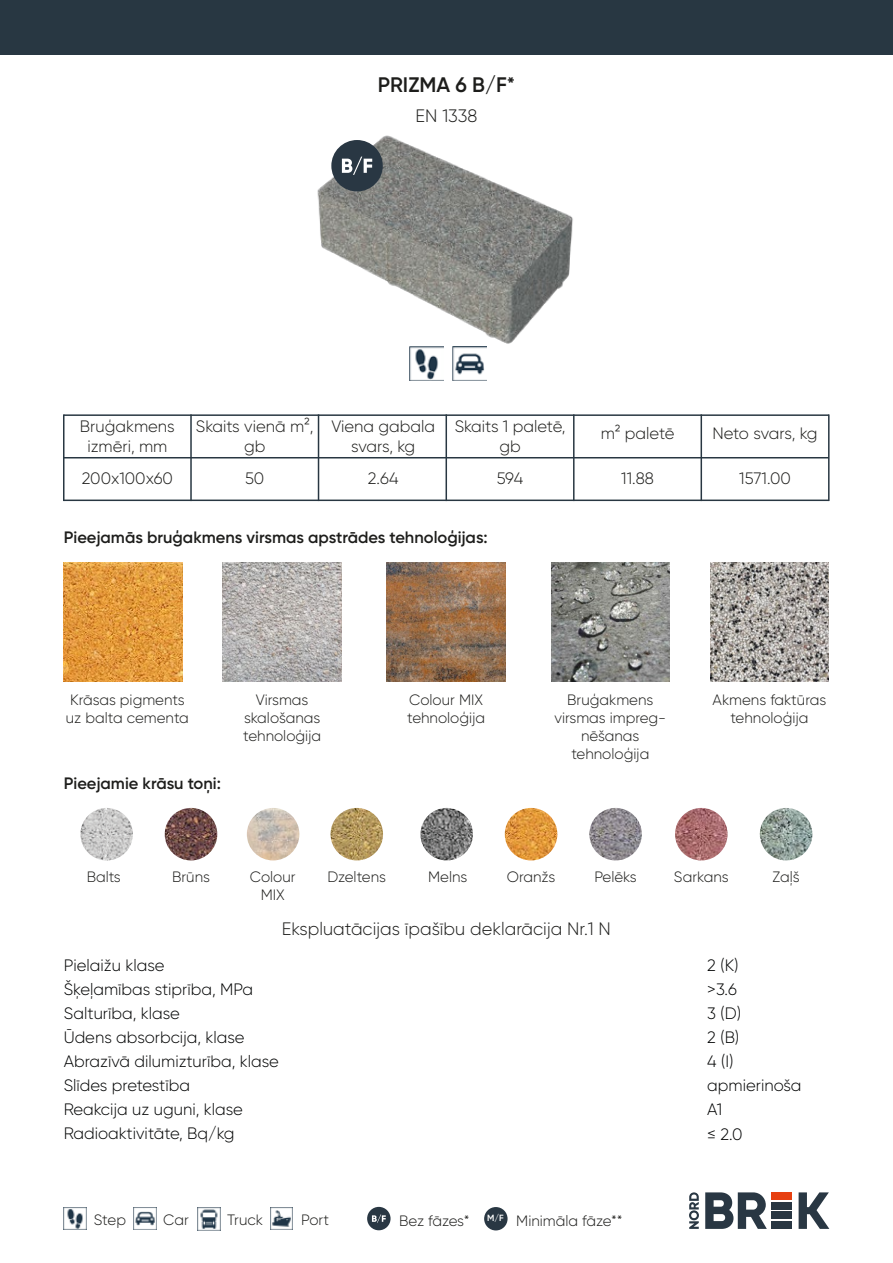
<style>
.page{position:relative;width:893px;height:1263px;background:#fff}
.page>*{position:absolute;margin:0;border:0;box-sizing:border-box;transform-origin:0 0}
.t1{font:600 21px "Gilroy";color:#1d1d1b}
.t2{font:300 18px "Gilroy";color:#1d1d1b}
.t3{font:300 16.5px/24px "Gilroy";color:#010202}
.t4{font:300 16.5px/19.8px "Gilroy";color:#1d1d1b;text-align:center}
.t5{font:600 16.5px "Gilroy";color:#1d1d1b}
.t6{font:300 16.5px "Gilroy";letter-spacing:-.02em;color:#1d1d1b}
.t7{font:300 15px/18px "Gilroy";color:#1d1d1b;text-align:center}
.t8{font:300 15px "Gilroy";letter-spacing:-.025em;color:#1d1d1b}
.t9{font:600 9px "Gilroy";color:#fff}
</style>
<div class="page">
<div style="left:367px;top:1207px;width:24px;height:23px;background:#293743;border-radius:50%"></div>
<svg style="left:372px;top:1214px;width:14px;height:9px"></svg>
<div style="left:484px;top:1207px;width:24px;height:23px;background:#293743;border-radius:50%"></div>
<img style="left:64px;top:1207px;width:22px;height:22px">
<img style="left:134px;top:1207px;width:23px;height:23px">
<img style="left:271px;top:1208px;width:22px;height:21px">
<img style="left:198px;top:1208px;width:22px;height:22px">
<img style="left:80px;top:808px;width:53px;height:52px;border-radius:26px">
<img style="left:165px;top:808px;width:52px;height:52px;border-radius:26px">
<img style="left:247px;top:808px;width:52px;height:52px;border-radius:26px">
<img style="left:330px;top:808px;width:53px;height:52px;border-radius:26px">
<img style="left:420px;top:808px;width:53px;height:52px;border-radius:26px">
<img style="left:505px;top:808px;width:52px;height:52px;border-radius:26px">
<img style="left:589px;top:808px;width:53px;height:52px;border-radius:26px">
<img style="left:675px;top:808px;width:53px;height:52px;border-radius:26px">
<img style="left:760px;top:808px;width:52px;height:52px;border-radius:26px">
<img style="left:64px;top:563px;width:118px;height:118px">
<img style="left:223px;top:563px;width:119px;height:118px">
<img style="left:387px;top:563px;width:119px;height:118px">
<img style="left:551px;top:563px;width:119px;height:118px">
<img style="left:710px;top:563px;width:119px;height:118px">
<hr style="left:64px;top:500px;width:765px;height:1px;background:#283742">
<hr style="left:63px;top:414px;width:1px;height:87px;background:#283742">
<hr style="left:190px;top:414px;width:2px;height:87px;background:#283742">
<hr style="left:318px;top:414px;width:1px;height:87px;background:#283742">
<hr style="left:446px;top:414px;width:1px;height:87px;background:#283742">
<hr style="left:828px;top:414px;width:2px;height:87px;background:#283742">
<hr style="left:700px;top:414px;width:2px;height:87px;background:#283742">
<hr style="left:573px;top:414px;width:1px;height:87px;background:#283742">
<hr style="left:64px;top:457px;width:765px;height:1px;background:#283742">
<hr style="left:64px;top:414px;width:765px;height:2px;background:#283742">
<img style="left:409px;top:356px;width:34px;height:25px">
<img style="left:452px;top:356px;width:34px;height:25px">
<img style="left:317px;top:135px;width:256px;height:221px">
<div style="left:331px;top:140px;width:52px;height:51px;background:#293743;border-radius:50%"></div>
<svg style="left:342px;top:157px;width:30px;height:18px"></svg>
<div style="left:0;top:0;width:893px;height:54px;background:#283742"></div>
<div style="left:771px;top:1192px;width:21px;height:8px;background:#e74011"></div>
<div style="left:771px;top:1202px;width:21px;height:8px;background:#293743"></div>
<div style="left:771px;top:1211px;width:21px;height:8px;background:#293743"></div>
<div style="left:771px;top:1221px;width:21px;height:8px;background:#293743"></div>
<svg style="left:705px;top:1192px;width:62px;height:37px"></svg>
<svg style="left:689px;top:1192px;width:10px;height:37px"></svg>
<svg style="left:799px;top:1192px;width:30px;height:37px"></svg>
<h1 class="t1" style="left:378px;top:72px;width:139px">PRIZMA 6 B/F*</h1>
<p class="t2" style="left:416px;top:105px;width:63px">EN 1338</p>
<p class="t4" style="left:80px;top:416px;width:96px">Bruģakmens izmēri, mm</p>
<p class="t4" style="left:196px;top:416px;width:119px">Skaits vienā m2, gb</p>
<p class="t4" style="left:331px;top:416px;width:105px">Viena gabala svars, kg</p>
<p class="t4" style="left:601px;top:423px;width:75px">m2 paletē</p>
<p class="t4" style="left:455px;top:416px;width:112px">Skaits 1 paletē, gb</p>
<p class="t6" style="left:712px;top:423px;width:107px">Neto svars, kg</p>
<p class="t4" style="left:82px;top:468px;width:93px">200x100x60</p>
<p class="t4" style="left:245px;top:468px;width:21px">50</p>
<p class="t4" style="left:368px;top:468px;width:32px">2.64</p>
<p class="t4" style="left:497px;top:468px;width:28px">594</p>
<p class="t4" style="left:621px;top:468px;width:34px">11.88</p>
<p class="t4" style="left:739px;top:468px;width:53px">1571.00</p>
<p class="t5" style="left:64px;top:527px;width:425px">Pieejamās bruģakmens virsmas apstrādes tehnoloģijas:</p>
<p class="t7" style="left:66px;top:691px;width:125px;text-align:left">Krāsas pigments uz balta cementa</p>
<p class="t7" style="left:243px;top:691px;width:79px">Virsmas skalošanas tehnoloģija</p>
<p class="t7" style="left:407px;top:691px;width:79px;text-align:left">Colour MIX tehnoloģija</p>
<p class="t7" style="left:554px;top:691px;width:113px">Bruģakmens virsmas impreg&shy;nēšanas tehnoloģija</p>
<p class="t5" style="left:64px;top:773px;width:159px">Pieejamie krāsu toņi:</p>
<p class="t7" style="left:713px;top:691px;width:115px">Akmens faktūras tehnoloģija</p>
<p class="t7" style="left:87px;top:867px;width:36px">Balts</p>
<p class="t7" style="left:172px;top:867px;width:39px">Brūns</p>
<p class="t7" style="left:250px;top:867px;width:47px">Colour</p>
<p class="t7" style="left:772px;top:867px;width:29px">Zaļš</p>
<p class="t7" style="left:261px;top:885px;width:26px">MIX</p>
<p class="t7" style="left:327px;top:867px;width:60px">Dzeltens</p>
<p class="t7" style="left:428px;top:867px;width:41px">Melns</p>
<p class="t7" style="left:507px;top:867px;width:50px">Oranžs</p>
<p class="t7" style="left:594px;top:867px;width:44px">Pelēks</p>
<p class="t7" style="left:674px;top:868px;width:56px">Sarkans</p>
<p class="t2" style="left:282px;top:917px;width:331px">Ekspluatācijas īpašību deklarācija Nr.1 N</p>
<p class="t3" style="left:64px;top:953px;width:217px">Pielaižu klase<br>Šķeļamības stiprība, MPa<br>Salturība, klase<br>Ūdens absorbcija, klase<br>Abrazīvā dilumizturība, klase<br>Slīdes pretestība<br>Reakcija uz uguni, klase<br>Radioaktivitāte, Bq/kg</p>
<p class="t3" style="left:707px;top:953px;width:96px">2 (K)<br>&gt;3.6<br>3 (D)<br>2 (B)<br>4 (I) apmierinoša<br>A1<br>≤ 2.0</p>
<p class="t7" style="left:94px;top:1211px;width:34px">Step</p>
<p class="t7" style="left:163px;top:1211px;width:27px">Car</p>
<p class="t9" style="left:487px;top:1212px;width:18px">M/F</p>
<p class="t8" style="left:399px;top:1211px;width:72px">Bez fāzes*</p>
<p class="t7" style="left:516px;top:1211px;width:108px">Minimāla fāze**</p>
<p class="t7" style="left:227px;top:1211px;width:37px">Truck</p>
<p class="t7" style="left:301px;top:1211px;width:29px">Port</p>
</div>
